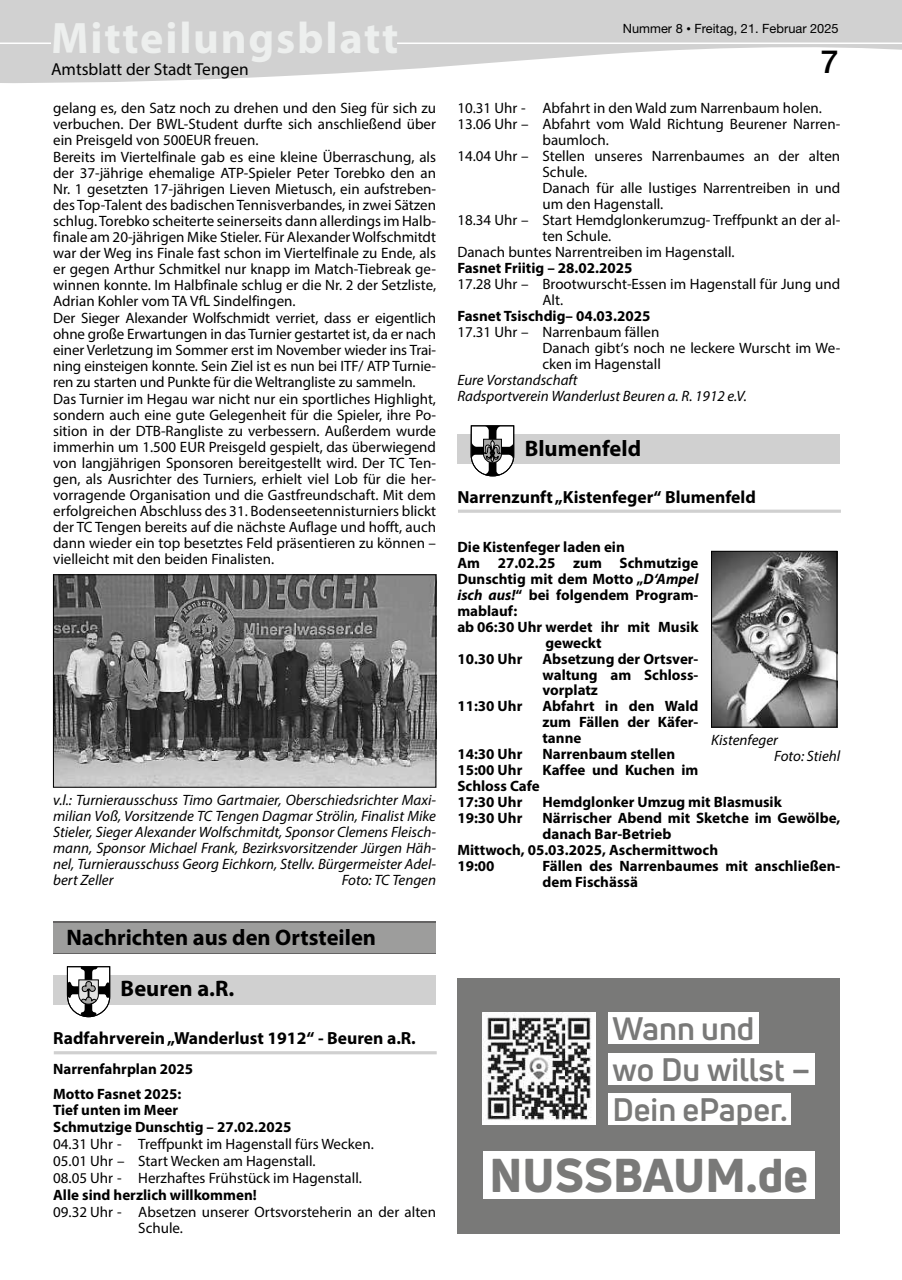
<style>
.page{position:relative;width:902px;height:1280px;background:#fff}
.page>*{position:absolute;margin:0;border:0;box-sizing:border-box;transform-origin:0 0}
.t1{font:800 46.5px "Uni Neue";color:#797978}
.t2{font:700 44.25px "Myriad Pro";letter-spacing:.04em;color:#edefee}
.t3{font:500 31.95px "Helvetica Neue LT Pro";color:#000}
.t4{font:700 31.8px/40.3px "Uni Neue";color:#797978}
.t5{font:700 22.5px "Myriad Pro";color:#000}
.t6{font:700 17.55px "Myriad Pro";color:#000}
.t7{font:17.4px "Myriad Pro";color:#000}
.t8{font:15px/16px "Myriad Pro";color:#000}
.t9{font:700 15px/16px "Myriad Pro";color:#000}
.t10{font:italic 15px/15.9px "Myriad Pro";color:#000}
.t11{font:12.75px "Helvetica Neue LT Pro";color:#000}
.s1{font-size:12.9px}
.s2{font-size:9px}
.s3{font-style:italic}
</style>
<div class="page">
<svg style="left:1px;top:0;width:900px;height:83px;fill:#d1d1d1"></svg>
<svg style="left:0;top:0;width:1px;height:83px"></svg>
<div style="left:53px;top:22px;width:344px;height:40px;background:#d1d1d1"></div>
<hr style="left:0;top:43px;width:51px;height:1px;background:#fff">
<hr style="left:397px;top:43px;width:504px;height:1px;background:#fff">
<img style="left:55px;top:576px;width:379px;height:209px">
<div style="left:53px;top:574px;width:383px;height:213px;border:1px solid #000"></div>
<div style="left:53px;top:922px;width:383px;height:32px;background:#9d9d9c"></div>
<div style="left:53px;top:975px;width:383px;height:29px;background:#d0d0d0"></div>
<svg style="left:67px;top:966px;width:43px;height:51px"></svg>
<hr style="left:54px;top:1051px;width:382px;height:3px;background:#d0d0d0">
<div style="left:457px;top:434px;width:383px;height:30px;background:#d0d0d0"></div>
<svg style="left:470px;top:426px;width:44px;height:50px"></svg>
<hr style="left:458px;top:510px;width:382px;height:3px;background:#d0d0d0">
<img style="left:713px;top:553px;width:122px;height:172px">
<div style="left:711px;top:551px;width:126px;height:176px;border:1px solid #000"></div>
<div style="left:457px;top:978px;width:383px;height:255px;background:#797978"></div>
<div style="left:483px;top:1151px;width:331px;height:48px;background:#fff"></div>
<div style="left:608px;top:1012px;width:150px;height:32px;background:#fff"></div>
<img style="left:483px;top:1012px;width:112px;height:113px">
<div style="left:608px;top:1053px;width:206px;height:31px;background:#fff"></div>
<div style="left:608px;top:1093px;width:183px;height:32px;background:#fff"></div>
<h2 class="t2" style="left:51px;top:9px;width:349px">Mitteilungsblatt</h2>
<p class="t11" style="left:623px;top:20px;width:217px">Nummer <span class="s1">8</span> <span class="s2">•</span> Freitag, 21. Februar 2025</p>
<p class="t7" style="left:51px;top:59px;width:199px">Amtsblatt der Stadt Tengen</p>
<h3 class="t3" style="left:820px;top:43px;width:19px">7</h3>
<p class="t8" style="left:53px;top:100px;width:384px">gelang es, den Satz noch zu drehen und den Sieg für sich zu verbuchen. Der BWL-Student durfte sich anschließend über ein Preisgeld von 500EUR freuen.<br>Bereits im Viertelfinale gab es eine kleine Überraschung, als der 37-jährige ehemalige ATP-Spieler Peter Torebko den an Nr. 1 gesetzten 17-jährigen Lieven Mietusch, ein aufstreben&shy;des Top-Talent des badischen Tennisverbandes, in zwei Sätzen schlug. Torebko scheiterte seinerseits dann allerdings im Halb&shy;finale am 20-jährigen Mike Stieler. Für Alexander Wolfschmitdt war der Weg ins Finale fast schon im Viertelfinale zu Ende, als er gegen Arthur Schmitkel nur knapp im Match-Tiebreak ge&shy;winnen konnte. Im Halbfinale schlug er die Nr. 2 der Setzliste, Adrian Kohler vom TA VfL Sindelfingen.<br>Der Sieger Alexander Wolfschmidt verriet, dass er eigentlich ohne große Erwartungen in das Turnier gestartet ist, da er nach einer Verletzung im Sommer erst im November wieder ins Trai&shy;ning einsteigen konnte. Sein Ziel ist es nun bei ITF/ ATP Turnie&shy;ren zu starten und Punkte für die Weltrangliste zu sammeln.<br>Das Turnier im Hegau war nicht nur ein sportliches Highlight, sondern auch eine gute Gelegenheit für die Spieler, ihre Po&shy;sition in der DTB-Rangliste zu verbessern. Außerdem wurde immerhin um 1.500 EUR Preisgeld gespielt, das überwiegend von langjährigen Sponsoren bereitgestellt wird. Der TC Ten&shy;gen, als Ausrichter des Turniers, erhielt viel Lob für die her&shy;vorragende Organisation und die Gastfreundschaft. Mit dem erfolgreichen Abschluss des 31. Bodenseetennisturniers blickt der TC Tengen bereits auf die nächste Auflage und hofft, auch dann wieder ein top besetztes Feld präsentieren zu können – vielleicht mit den beiden Finalisten.</p>
<p class="t10" style="left:53px;top:792px;width:384px;text-align:justify">v.l.: Turnierausschuss Timo Gartmaier, Oberschiedsrichter Maxi&shy;milian Voß, Vorsitzende TC Tengen Dagmar Strölin, Finalist Mike Stieler, Sieger Alexander Wolfschmitdt, Sponsor Clemens Fleisch&shy;mann, Sponsor Michael Frank, Bezirksvorsitzender Jürgen Häh&shy;nel, Turnierausschuss Georg Eichkorn, Stellv. Bürgermeister Adel&shy;bert Zeller</p>
<p class="t10" style="left:341px;top:872px;width:96px">Foto: TC Tengen</p>
<h3 class="t5" style="left:66px;top:922px;width:311px">Nachrichten aus den Ortsteilen</h3>
<h3 class="t5" style="left:121px;top:974px;width:115px">Beuren a.R.</h3>
<p class="t6" style="left:53px;top:1027px;width:364px">Radfahrverein „Wanderlust 1912“ - Beuren a.R.</p>
<p class="t9" style="left:53px;top:1055px;width:141px;line-height:25.5px">Narrenfahrplan 2025<br>Motto Fasnet 2025:</p>
<p class="t9" style="left:53px;top:1101px;width:240px;line-height:17px">Tief unten im Meer<br>Schmutzige Dunschtig – 27.02.2025</p>
<p class="t8" style="left:53px;top:1135px;width:322px;line-height:17px">04.31 Uhr - Treffpunkt im Hagenstall fürs Wecken.<br>05.01 Uhr – Start Wecken am Hagenstall.<br>08.05 Uhr - Herzhaftes Frühstück im Hagenstall.</p>
<p class="t9" style="left:53px;top:1187px;width:205px">Alle sind herzlich willkommen!</p>
<p class="t8" style="left:138px;top:1204px;width:299px;text-indent:-85px">09.32 Uhr - Absetzen unserer Ortsvorsteherin an der alten<br>Schule.</p>
<p class="t8" style="left:457px;top:100px;width:366px">10.31 Uhr - Abfahrt in den Wald zum Narrenbaum holen.</p>
<p class="t8" style="left:457px;top:116px;width:384px">13.06 Uhr – Abfahrt vom Wald Richtung Beurener Narren-</p>
<p class="t8" style="left:542px;top:132px;width:68px">baumloch.</p>
<p class="t8" style="left:457px;top:148px;width:384px">14.04 Uhr – Stellen unseres Narrenbaumes an der alten</p>
<p class="t8" style="left:542px;top:164px;width:46px">Schule.</p>
<p class="t8" style="left:542px;top:180px;width:299px">Danach für alle lustiges Narrentreiben in und</p>
<p class="t8" style="left:542px;top:196px;width:122px">um den Hagenstall.</p>
<p class="t8" style="left:457px;top:212px;width:384px">18.34 Uhr – Start Hemdglonkerumzug- Treffpunkt an der al-</p>
<p class="t8" style="left:542px;top:228px;width:70px">ten Schule.</p>
<p class="t8" style="left:457px;top:244px;width:279px">Danach buntes Narrentreiben im Hagenstall.</p>
<p class="t9" style="left:457px;top:259px;width:176px">Fasnet Friitig – 28.02.2025</p>
<p class="t8" style="left:542px;top:276px;width:299px;text-indent:-85px">17.28 Uhr – Brootwurscht-Essen im Hagenstall für Jung und<br>Alt.</p>
<p class="t9" style="left:457px;top:307px;width:194px">Fasnet Tsischdig– 04.03.2025</p>
<p class="t8" style="left:542px;top:324px;width:299px;text-indent:-85px">17.31 Uhr – Narrenbaum fällen<br>Danach gibt‘s noch ne leckere Wurscht im We&shy;cken im Hagenstall</p>
<p class="t10" style="left:457px;top:372px;width:291px">Eure Vorstandschaft<br>Radsportverein Wanderlust Beuren a. R. 1912 e.V.</p>
<h3 class="t5" style="left:524px;top:434px;width:118px">Blumenfeld</h3>
<p class="t6" style="left:457px;top:485px;width:300px">Narrenzunft „Kistenfeger“ Blumenfeld</p>
<p class="t9" style="left:457px;top:538px;width:169px">Die Kistenfeger laden ein</p>
<p class="t9" style="left:457px;top:554px;width:242px">Am 27.02.25 zum Schmutzige</p>
<p class="t9" style="left:457px;top:570px;width:242px">Dunschtig mit dem Motto „<span class="s3">D‘Ampel</span></p>
<p class="t9" style="left:457px;top:586px;width:242px"><span class="s3">isch aus!</span>“ bei folgendem Program-</p>
<p class="t9" style="left:457px;top:602px;width:62px">mablauf:</p>
<p class="t9" style="left:457px;top:618px;width:242px">ab 06:30 Uhr werdet ihr mit Musik</p>
<p class="t9" style="left:545px;top:634px;width:58px">geweckt</p>
<p class="t9" style="left:457px;top:650px;width:66px">10.30 Uhr</p>
<p class="t9" style="left:542px;top:650px;width:157px;text-align:justify">Absetzung der Ortsver&shy;waltung am Schloss&shy;vorplatz</p>
<p class="t9" style="left:457px;top:698px;width:66px">11:30 Uhr</p>
<p class="t9" style="left:542px;top:698px;width:157px;text-align:justify">Abfahrt in den Wald zum Fällen der Käfer&shy;tanne</p>
<p class="t9" style="left:457px;top:746px;width:66px">14:30 Uhr</p>
<p class="t9" style="left:542px;top:746px;width:134px">Narrenbaum stellen</p>
<p class="t9" style="left:457px;top:762px;width:66px">15:00 Uhr</p>
<p class="t9" style="left:542px;top:762px;width:157px">Kaffee und Kuchen im</p>
<p class="t9" style="left:457px;top:778px;width:84px">Schloss Cafe<br>17:30 Uhr</p>
<p class="t10" style="left:774px;top:732px;width:68px;text-indent:-63px">Kistenfeger<br>Foto: Stiehl</p>
<p class="t9" style="left:542px;top:794px;width:241px">Hemdglonker Umzug mit Blasmusik</p>
<p class="t9" style="left:457px;top:810px;width:66px">19:30 Uhr</p>
<p class="t9" style="left:542px;top:810px;width:299px">Närrischer Abend mit Sketche im Gewölbe,</p>
<p class="t9" style="left:542px;top:826px;width:130px">danach Bar-Betrieb</p>
<p class="t9" style="left:457px;top:842px;width:262px">Mittwoch, 05.03.2025, Aschermittwoch</p>
<p class="t9" style="left:457px;top:858px;width:39px">19:00</p>
<p class="t9" style="left:542px;top:858px;width:299px">Fällen des Narrenbaumes mit anschließen&shy;dem Fischässä</p>
<h3 class="t4" style="left:612px;top:1008px;width:200px">Wann und<br>wo Du willst –<br>Dein ePaper.</h3>
<h1 class="t1" style="left:489px;top:1144px;width:320px">NUSSBAUM.de</h1>
</div>
